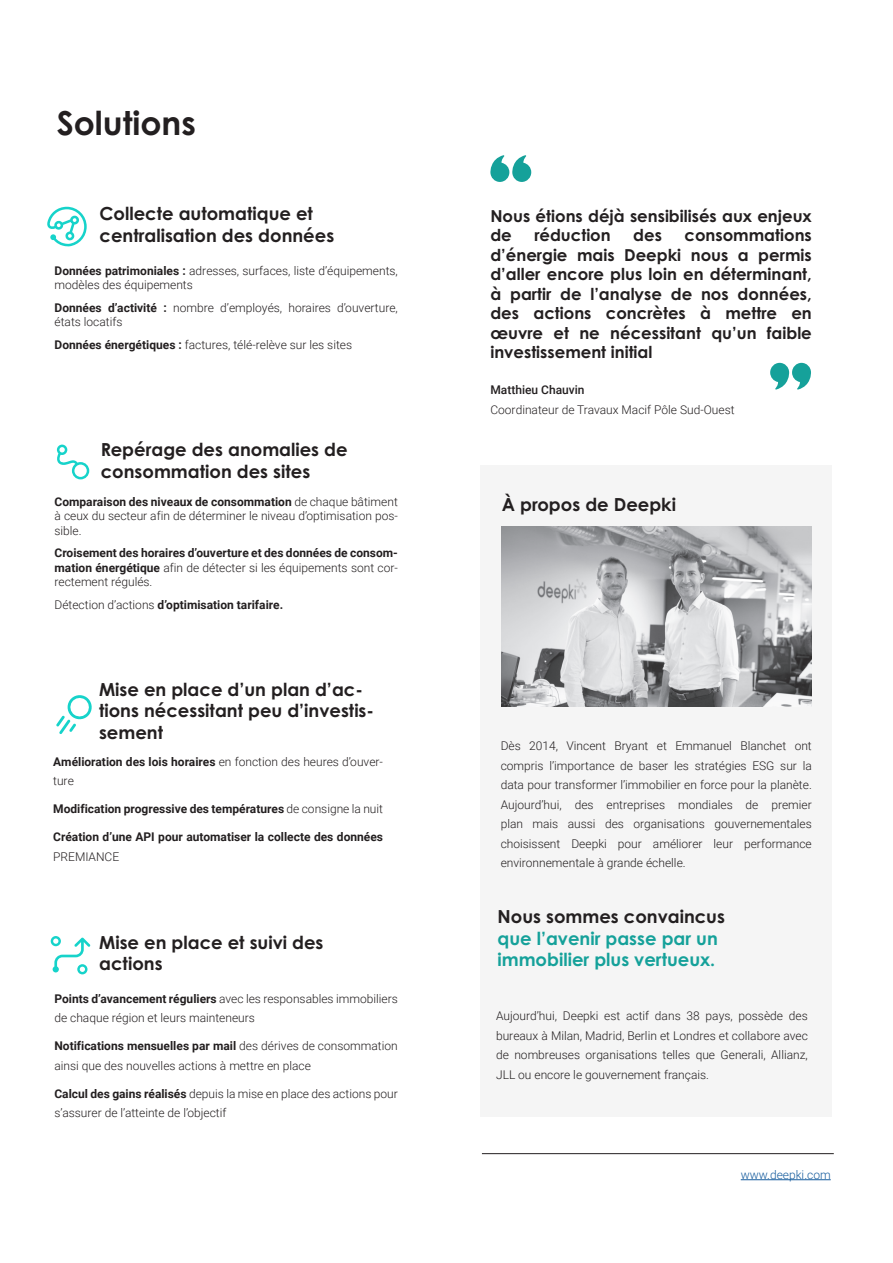
<style>
.page{position:relative;width:893px;height:1263px;background:#fff}
.page>*{position:absolute;margin:0;border:0;box-sizing:border-box;transform-origin:0 0}
.t1{font:700 33px "Century Gothic Pro";color:#231f20}
.t2{font:700 18px/21.6px "Century Gothic Pro";color:#231f20}
.t3{font:700 18px/21.6px "Century Gothic Pro";color:#15a19a}
.t4{font:700 16.5px/19.5px "Century Gothic Pro";color:#231f20}
.t5{font:300 12px/19.5px "Roboto";color:#231f20}
.t6{font:700 12px/14.4px "Roboto";color:#231f20;text-align:justify}
.t7{font:300 12px "Roboto";color:#175d9e}
.s1{font-weight:700}
.s2{font-weight:300}
.s3{font-weight:500}
.s4{color:#231f20}
</style>
<div class="page">
<svg style="left:47px;top:207px;width:40px;height:40px"></svg>
<svg style="left:51px;top:936px;width:39px;height:38px"></svg>
<svg style="left:57px;top:445px;width:32px;height:34px"></svg>
<svg style="left:56px;top:695px;width:36px;height:39px"></svg>
<div style="left:480px;top:465px;width:352px;height:651px;background:#f5f5f5"></div>
<img style="left:502px;top:526px;width:310px;height:181px">
<hr style="left:741px;top:1179px;width:90px;height:1px;background:#175d9e">
<hr style="left:482px;top:1153px;width:352px;height:1px;background:#231f20">
<svg style="left:490px;top:155px;width:41px;height:27px"></svg>
<svg style="left:770px;top:363px;width:41px;height:27px"></svg>
<p class="t1" style="left:57px;top:102px;width:141px">Solutions</p>
<p class="t2" style="left:100px;top:202px;width:236px">Collecte automatique et centralisation des données</p>
<p class="t5" style="left:55px;top:263px;width:345px;line-height:14.4px"><span class="s1">Données patrimoniales :</span> adresses, surfaces, liste d’équipements, modèles des équipements</p>
<p class="t5" style="left:55px;top:300px;width:345px;line-height:14.4px"><span class="s1">Données d’activité :</span> nombre d’employés, horaires d’ouverture, états locatifs</p>
<p class="t5" style="left:55px;top:335px;width:299px"><span class="s1">Données énergétiques :</span> factures, télé-relève sur les sites</p>
<p class="t2" style="left:101px;top:438px;width:248px">Repérage des anomalies de consommation des sites</p>
<p class="t5" style="left:55px;top:494px;width:345px;line-height:14.4px;text-align:justify"><span class="s1">Comparaison des niveaux de consommation</span> de chaque bâtiment à ceux du secteur afin de déterminer le niveau d’optimisation pos&shy;sible.</p>
<p class="t6" style="left:55px;top:545px;width:345px">Croisement des horaires d’ouverture et des données de consom&shy;mation énergétique <span class="s2">afin de détecter si les équipements sont cor&shy;rectement régulés.</span></p>
<p class="t6" style="left:55px;top:597px;width:230px"><span class="s2">Détection d’actions</span> d’optimisation tarifaire.</p>
<p class="t2" style="left:99px;top:678px;width:277px">Mise en place d’un plan d’ac&shy;tions nécessitant peu d’investis&shy;sement</p>
<p class="t5" style="left:53px;top:751px;width:331px"><span class="s1">Amélioration des lois horaires</span> en fonction des heures d’ouver&shy;ture</p>
<p class="t6" style="left:53px;top:801px;width:331px">Modification progressive des températures <span class="s2">de consigne la nuit</span></p>
<p class="t6" style="left:53px;top:827px;width:331px;line-height:19.5px">Création d’une API pour automatiser la collecte des données<br><span class="s2">PREMIANCE</span></p>
<p class="t2" style="left:99px;top:931px;width:226px">Mise en place et suivi des actions</p>
<p class="t5" style="left:54px;top:988px;width:345px"><span class="s1">Points d’avancement réguliers</span> avec les responsables immobiliers de chaque région et leurs mainteneurs</p>
<p class="t5" style="left:54px;top:1035px;width:345px"><span class="s1">Notifications mensuelles par mail</span> des dérives de consommation ainsi que des nouvelles actions à mettre en place</p>
<p class="t5" style="left:54px;top:1083px;width:345px"><span class="s1">Calcul des gains réalisés</span> depuis la mise en place des actions pour s’assurer de l’atteinte de l’objectif</p>
<p class="t4" style="left:490px;top:206px;width:323px">Nous étions déjà sensibilisés aux enjeux de</p>
<p class="t4" style="left:534px;top:225px;width:78px">réduction</p>
<p class="t4" style="left:633px;top:225px;width:30px">des</p>
<p class="t4" style="left:490px;top:225px;width:323px;text-align:justify;text-indent:194px">consommations d’énergie mais Deepki nous a permis d’aller encore plus loin en déterminant, à partir de l’analyse de nos données, des actions concrètes à mettre en œuvre et ne nécessitant qu’un faible investissement initial</p>
<p class="t5" style="left:490px;top:380px;width:246px"><span class="s3">Matthieu Chauvin<br></span>Coordinateur de Travaux Macif Pôle Sud-Ouest</p>
<p class="t2" style="left:502px;top:493px;width:176px">À propos de Deepki</p>
<p class="t5" style="left:501px;top:736px;width:313px;text-align:justify">Dès 2014, Vincent Bryant et Emmanuel Blanchet ont compris l’importance de baser les stratégies ESG sur la data pour transformer l’immobilier en force pour la planète.<br>Aujourd’hui, des entreprises mondiales de premier plan mais aussi des organisations gouvernementales choisissent Deepki pour améliorer leur performance environnementale à grande échelle.</p>
<p class="t3" style="left:497px;top:905px;width:229px"><span class="s4">Nous sommes convaincus </span>que l’avenir passe par un immobilier plus vertueux.</p>
<p class="t5" style="left:496px;top:1005px;width:313px;text-align:justify">Aujourd’hui, Deepki est actif dans 38 pays, possède des bureaux à Milan, Madrid, Berlin et Londres et collabore avec de nombreuses organisations telles que Generali, Allianz, JLL ou encore le gouvernement français.</p>
<p class="t7" style="left:741px;top:1166px;width:91px">www.deepki.com</p>
</div>
